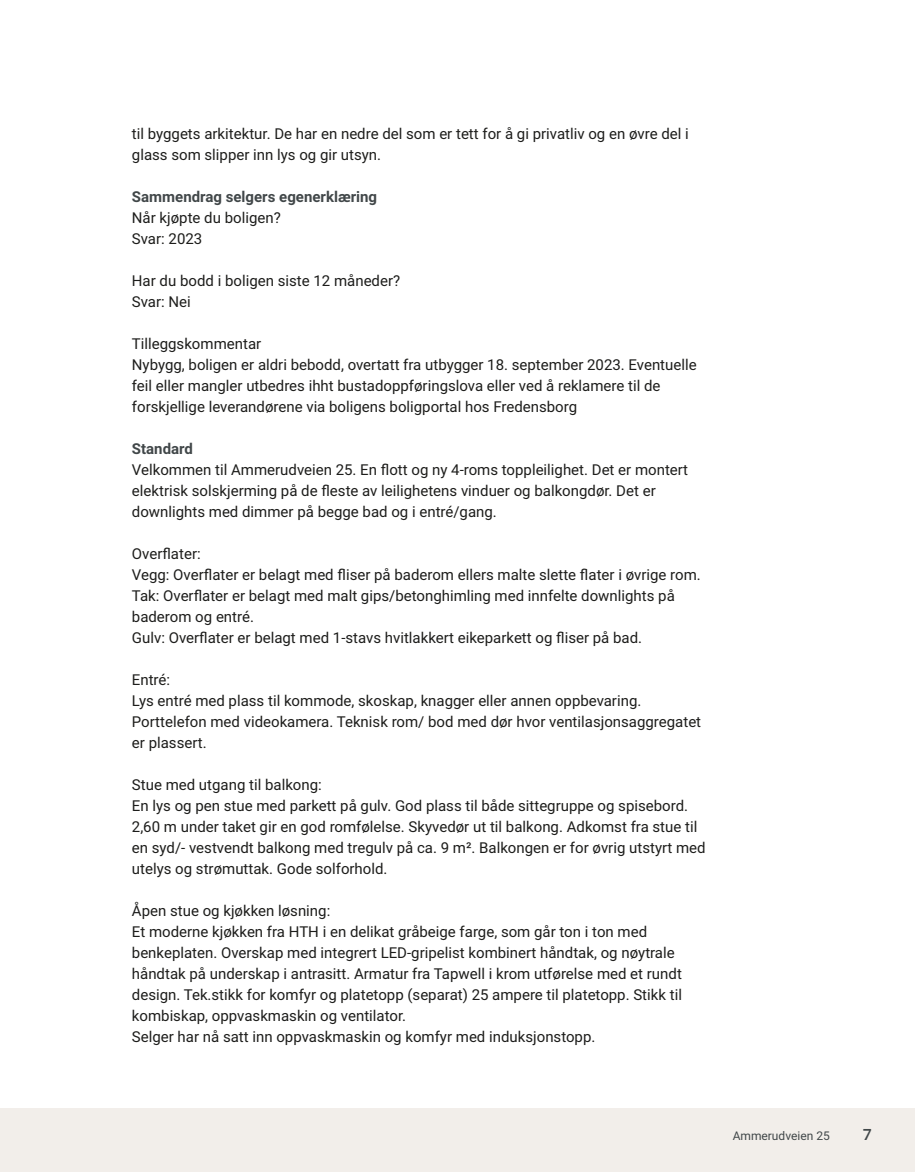
<style>
.page{position:relative;width:915px;height:1172px;background:#fff}
.page>*{position:absolute;margin:0;border:0;box-sizing:border-box;transform-origin:0 0}
.t1{font:700 18px "Arya";color:#414749}
.t2{font:15px/21px "Roboto";color:#1d1d1b}
.t3{font:700 15px "Roboto";color:#414749}
.t4{font:12px "Roboto";color:#414749}
</style>
<div class="page">
<div style="left:0;top:1108px;width:914px;height:64px;background:#f2eeea"></div>
<p class="t2" style="left:132px;top:122px;width:558px">til byggets arkitektur. De har en nedre del som er tett for å gi privatliv og en øvre del i glass som slipper inn lys og gir utsyn.</p>
<p class="t3" style="left:132px;top:186px;width:247px">Sammendrag selgers egenerklæring</p>
<p class="t2" style="left:132px;top:206px;width:150px">Når kjøpte du boligen?<br>Svar: 2023</p>
<p class="t2" style="left:132px;top:269px;width:270px">Har du bodd i boligen siste 12 måneder?<br>Svar: Nei</p>
<p class="t2" style="left:132px;top:332px;width:566px">Tilleggskommentar<br>Nybygg, boligen er aldri bebodd, overtatt fra utbygger 18. september 2023. Eventuelle feil eller mangler utbedres ihht bustadoppføringslova eller ved å reklamere til de forskjellige leverandørene via boligens boligportal hos Fredensborg</p>
<p class="t3" style="left:132px;top:438px;width:63px">Standard</p>
<p class="t2" style="left:132px;top:458px;width:557px">Velkommen til Ammerudveien 25. En flott og ny 4‑roms toppleilighet. Det er montert elektrisk solskjerming på de fleste av leilighetens vinduer og balkongdør. Det er downlights med dimmer på begge bad og i entré/gang.</p>
<p class="t2" style="left:132px;top:542px;width:570px">Overflater:<br>Vegg: Overflater er belagt med fliser på baderom ellers malte slette flater i øvrige rom.<br>Tak: Overflater er belagt med malt gips/betonghimling med innfelte downlights på baderom og entré.<br>Gulv: Overflater er belagt med 1‑stavs hvitlakkert eikeparkett og fliser på bad.</p>
<p class="t2" style="left:132px;top:668px;width:570px">Entré:<br>Lys entré med plass til kommode, skoskap, knagger eller annen oppbevaring.<br>Porttelefon med videokamera. Teknisk rom/ bod med dør hvor ventilasjonsaggregatet er plassert.</p>
<p class="t2" style="left:132px;top:773px;width:575px">Stue med utgang til balkong:<br>En lys og pen stue med parkett på gulv. God plass til både sittegruppe og spisebord.<br>2,60 m under taket gir en god romfølelse. Skyvedør ut til balkong. Adkomst fra stue til en syd/‑ vestvendt balkong med tregulv på ca. 9 m². Balkongen er for øvrig utstyrt med utelys og strømuttak. Gode solforhold.</p>
<p class="t2" style="left:132px;top:899px;width:551px">Åpen stue og kjøkken løsning:<br>Et moderne kjøkken fra HTH i en delikat gråbeige farge, som går ton i ton med benkeplaten. Overskap med integrert LED‑gripelist kombinert håndtak, og nøytrale håndtak på underskap i antrasitt. Armatur fra Tapwell i krom utførelse med et rundt design. Tek.stikk for komfyr og platetopp (separat) 25 ampere til platetopp. Stikk til kombiskap, oppvaskmaskin og ventilator.<br>Selger har nå satt inn oppvaskmaskin og komfyr med induksjonstopp.</p>
<p class="t4" style="left:732px;top:1127px;width:99px">Ammerudveien 25</p>
<p class="t1" style="left:862px;top:1123px;width:11px">7</p>
</div>
